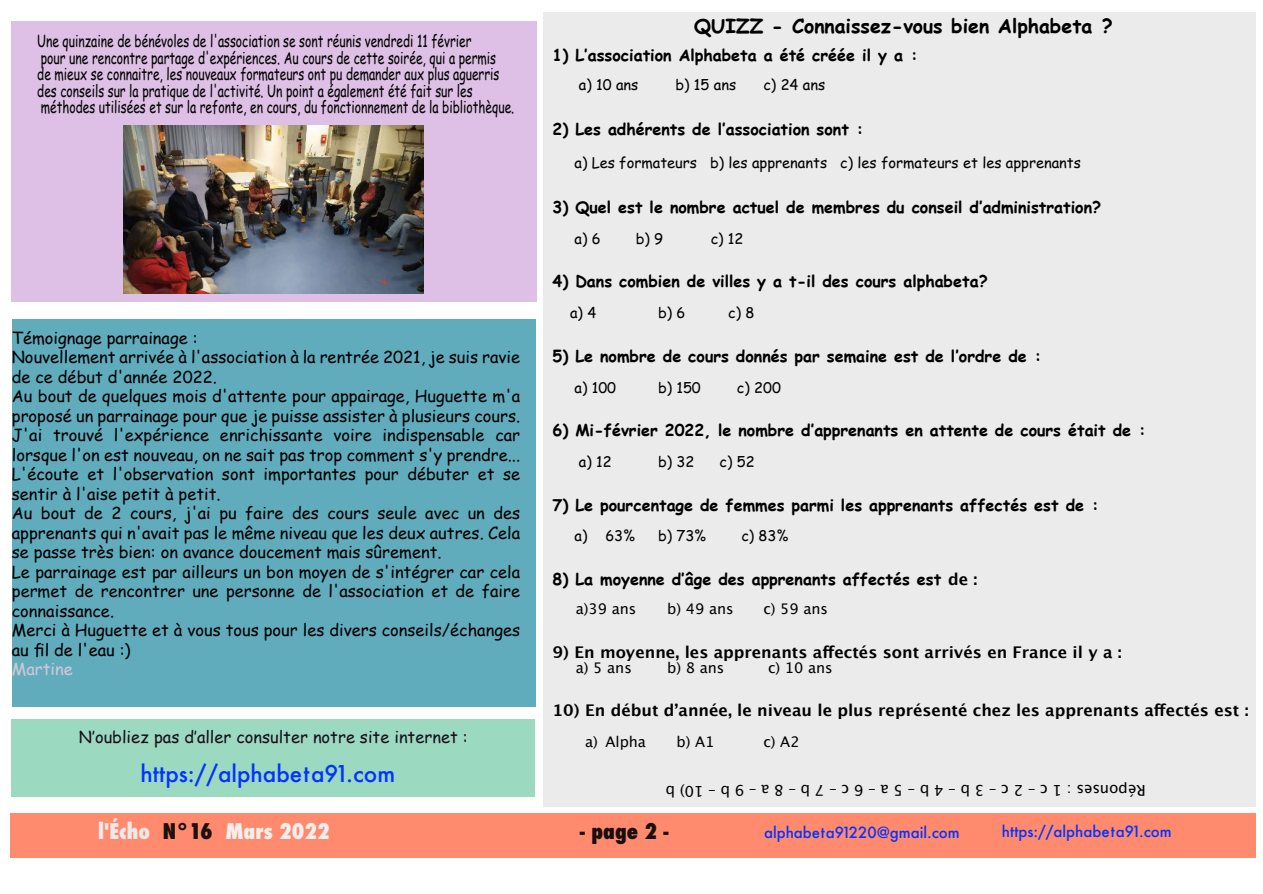
<style>
.page{position:relative;width:1263px;height:894px;background:#fff}
.page>*{position:absolute;margin:0;border:0;box-sizing:border-box;transform-origin:0 0}
.t1{font:500 22.5px "Futura";color:#0433ff}
.t2{font:800 condensed 21px "Futura";color:#f3efed}
.t3{font:800 condensed 21px "Futura";color:#190e0b}
.t4{font:700 19.5px "Comic Sans MS";color:#000}
.t5{font:16.5px/19.5px "Comic Sans MS";color:#000}
.t6{font:16.5px/16.5px "Comic Sans MS";color:#000;scale:.73 1}
.t7{font:16.5px "Comic Sans MS";color:#18101d}
.t8{font:16.5px "Comic Sans MS";color:#d0c7d5}
.t9{font:700 16.05px "Comic Sans MS";color:#000}
.t10{font:700 16.05px "Lucida Grande";color:#000}
.t11{font:500 15px "Futura";color:#0433ff}
.t12{font:15px "Lucida Grande";letter-spacing:.315em;color:#000}
.t13{font:14.7px "Comic Sans MS";color:#000}
.t14{font:14.7px "Lucida Grande";color:#000}
.s1{font-family:"Lucida Grande"}
.s2{color:#edeaea}
.s3{color:#20100c}
</style>
<div class="page">
<div style="left:12px;top:719px;width:523px;height:77px;background:#9bdac0"></div>
<div style="left:11px;top:812px;width:1245px;height:44px;background:#ff8a6e"></div>
<div style="left:543px;top:12px;width:712px;height:793px;background:#ebebeb"></div>
<div style="left:12px;top:319px;width:524px;height:387px;background:#60acbd"></div>
<div style="left:11px;top:21px;width:525px;height:281px;background:#debfe5"></div>
<img style="left:124px;top:125px;width:299px;height:168px">
<p class="t6" style="left:37px;top:35px;width:655px">Une quinzaine de bénévoles de l'association se sont réunis vendredi 11 février<br>pour une rencontre partage d'expériences. Au cours de cette soirée, qui a permis<br>de mieux se connaitre, les nouveaux formateurs ont pu demander aux plus aguerris des conseils sur la pratique de l'activité. Un point a également été fait sur les méthodes utilisées et sur la refonte, en cours, du fonctionnement de la bibliothèque.</p>
<p class="t5" style="left:12px;top:329px;width:510px">Témoignage parrainage :<br>Nouvellement arrivée à l'association à la rentrée 2021, je suis ravie de ce début d'année 2022.<br>Au bout de quelques mois d'attente pour appairage, Huguette m'a proposé un parrainage pour que je puisse assister à plusieurs cours.<br>J'ai trouvé l'expérience enrichissante voire indispensable car lorsque l'on est nouveau, on ne sait pas trop comment s'y prendre...<br>L'écoute et l'observation sont importantes pour débuter et se sentir à l'aise petit à petit.<br>Au bout de 2 cours, j'ai pu faire des cours seule avec un des apprenants qui n'avait pas le même niveau que les deux autres. Cela se passe très bien: on avance doucement mais sûrement.<br>Le parrainage est par ailleurs un bon moyen de s'intégrer car cela permet de rencontrer une personne de l'association et de faire connaissance.<br>Merci à Huguette et à vous tous pour les divers conseils/échanges au fil de l'eau :)</p>
<p class="t8" style="left:12px;top:662px;width:63px">Martine</p>
<p class="t7" style="left:79px;top:729px;width:390px">N’oubliez pas d’aller consulter notre site internet :</p>
<h1 class="t1" style="left:141px;top:763px;width:256px">https://alphabeta91.com</h1>
<p class="t4" style="left:694px;top:17px;width:420px">QUIZZ - Connaissez-vous bien Alphabeta ?</p>
<p class="t9" style="left:553px;top:48px;width:366px">1) L’association Alphabeta a été créée il y a :</p>
<p class="t13" style="left:579px;top:78px;width:61px">a) 10 ans</p>
<p class="t13" style="left:675px;top:78px;width:62px">b) 15 ans</p>
<p class="t13" style="left:763px;top:78px;width:63px">c) 24 ans</p>
<p class="t9" style="left:553px;top:123px;width:312px">2) Les adhérents de l’association sont :</p>
<p class="t13" style="left:574px;top:156px;width:508px">a) Les formateurs b) les apprenants c) les formateurs et les apprenants</p>
<p class="t9" style="left:553px;top:200px;width:550px">3) Quel est le nombre actuel de membres du conseil d’administration?</p>
<p class="t13" style="left:574px;top:232px;width:28px">a) 6</p>
<p class="t13" style="left:636px;top:232px;width:29px">b) 9</p>
<p class="t13" style="left:711px;top:232px;width:34px">c) 12</p>
<p class="t9" style="left:553px;top:274px;width:437px">4) Dans combien de villes y a t-il des cours alphabeta?</p>
<p class="t13" style="left:570px;top:306px;width:28px">a) 4</p>
<p class="t13" style="left:658px;top:306px;width:29px">b) 6</p>
<p class="t13" style="left:728px;top:306px;width:28px">c) 8</p>
<p class="t9" style="left:553px;top:349px;width:490px">5) Le nombre de cours donnés par semaine est de l’ordre de :</p>
<p class="t13" style="left:574px;top:380px;width:43px">a) 100</p>
<p class="t13" style="left:658px;top:380px;width:44px">b) 150</p>
<p class="t13" style="left:737px;top:380px;width:46px">c) 200</p>
<p class="t9" style="left:553px;top:423px;width:595px">6) Mi-février 2022, le nombre d’apprenants en attente de cours était de :</p>
<p class="t13" style="left:579px;top:455px;width:34px">a) 12</p>
<p class="t13" style="left:658px;top:455px;width:38px">b) 32</p>
<p class="t13" style="left:719px;top:455px;width:37px">c) 52</p>
<p class="t9" style="left:553px;top:497px;width:548px">7) Le pourcentage de femmes parmi les apprenants affectés est de :</p>
<p class="t13" style="left:574px;top:529px;width:62px">a) 63%</p>
<p class="t13" style="left:658px;top:529px;width:50px">b) 73%</p>
<p class="t13" style="left:741px;top:529px;width:49px">c) 83%</p>
<p class="t9" style="left:553px;top:572px;width:426px">8) La moyenne d’âge des apprenants affectés est <span class="s1">de :</span></p>
<p class="t14" style="left:576px;top:602px;width:62px">a)39 ans</p>
<p class="t14" style="left:667px;top:602px;width:68px">b) 49 ans</p>
<p class="t14" style="left:763px;top:602px;width:66px">c) 59 ans</p>
<p class="t10" style="left:553px;top:645px;width:571px">9) En moyenne, les apprenants affectés sont arrivés en France il y a :</p>
<p class="t14" style="left:576px;top:660px;width:57px">a) 5 ans</p>
<p class="t14" style="left:667px;top:660px;width:59px">b) 8 ans</p>
<p class="t14" style="left:768px;top:660px;width:66px">c) 10 ans</p>
<p class="t10" style="left:553px;top:703px;width:697px">10) En début dʼannée, le niveau le plus représenté chez les apprenants affectés est :</p>
<p class="t14" style="left:585px;top:735px;width:62px">a) Alpha</p>
<p class="t14" style="left:677px;top:735px;width:39px">b) A1</p>
<p class="t14" style="left:763px;top:735px;width:38px">c) A2</p>
<p class="t12" style="left:1146px;top:796px;width:482px;rotate:180deg">Réponses:1c–2c–3b–4b–5a–6c–7b–8a–9b–10)b</p>
<p class="t2" style="left:98px;top:821px;width:233px"><span class="s2">l'Écho</span> <span class="s3">N°16</span> Mars 2022</p>
<p class="t3" style="left:580px;top:821px;width:90px">- page 2 -</p>
<p class="t11" style="left:764px;top:825px;width:197px">alphabeta91220@gmail.com</p>
<p class="t11" style="left:1002px;top:824px;width:171px">https://alphabeta91.com</p>
</div>
